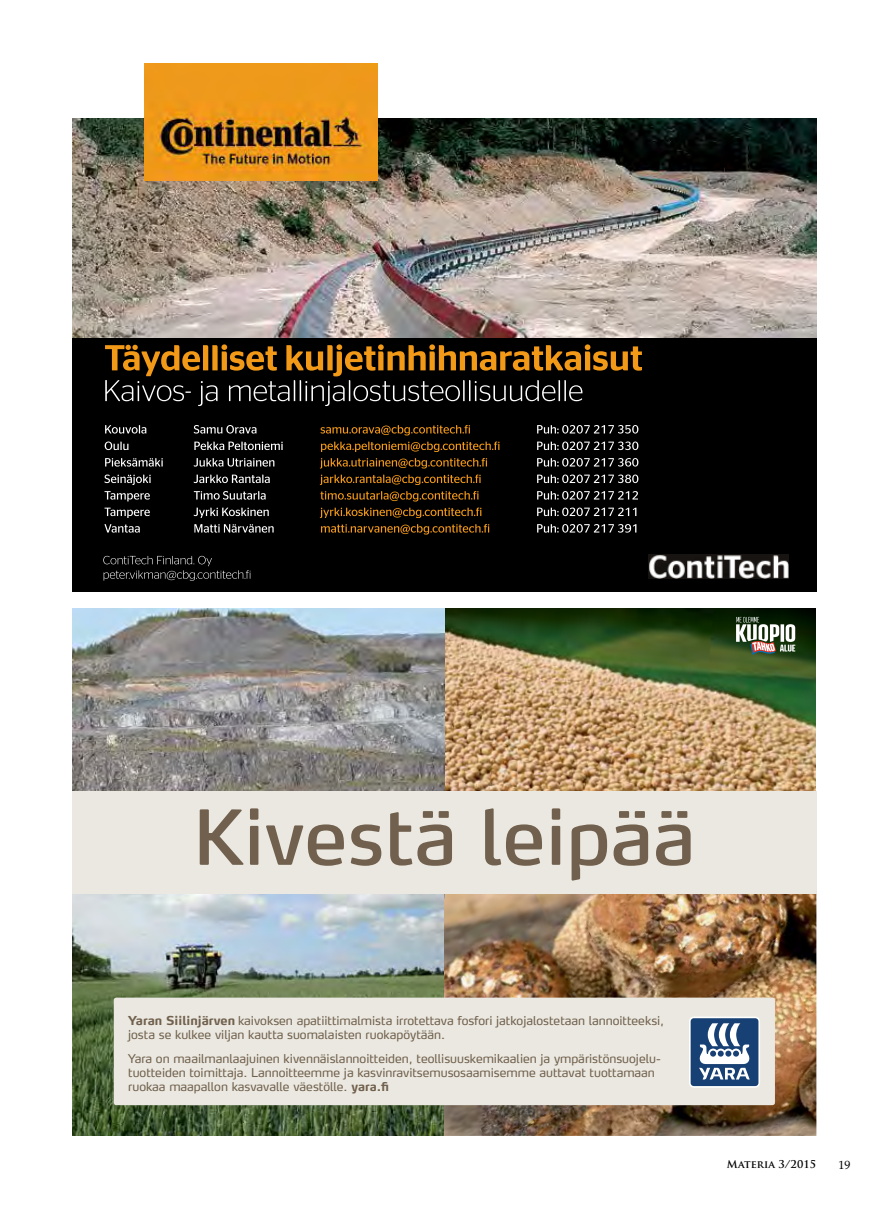
<style>
.page{position:relative;width:893px;height:1221px;background:#fff}
.page>*{position:absolute;margin:0;border:0;box-sizing:border-box;transform-origin:0 0}
.t1{font:75px "Yara Max LF";color:#71604d}
.t2{font:12px/14.4px "Yara Max LF";color:#71604d}
.t3{font:12px "Palatino Linotype";color:#000}
.t4{font:700 10.5px "Trajan Pro";letter-spacing:.01em;color:#000}
.s1{font-weight:700;font-size:12.3px}
.s2{font-weight:700}
</style>
<div class="page">
<div style="left:72px;top:333px;width:744px;height:258px;background:#000"></div>
<img style="left:72px;top:119px;width:744px;height:218px">
<img style="left:145px;top:64px;width:233px;height:116px">
<img style="left:648px;top:554px;width:140px;height:24px">
<svg style="left:103px;top:556px;width:147px;height:24px"></svg>
<svg style="left:537px;top:524px;width:99px;height:8px"></svg>
<svg style="left:321px;top:524px;width:168px;height:10px"></svg>
<svg style="left:105px;top:524px;width:169px;height:8px"></svg>
<svg style="left:537px;top:507px;width:99px;height:9px"></svg>
<svg style="left:320px;top:507px;width:161px;height:11px"></svg>
<svg style="left:105px;top:507px;width:164px;height:11px"></svg>
<svg style="left:537px;top:491px;width:101px;height:8px"></svg>
<svg style="left:320px;top:491px;width:159px;height:10px"></svg>
<svg style="left:105px;top:491px;width:161px;height:10px"></svg>
<svg style="left:537px;top:474px;width:101px;height:9px"></svg>
<svg style="left:320px;top:474px;width:161px;height:11px"></svg>
<svg style="left:105px;top:474px;width:165px;height:11px"></svg>
<svg style="left:537px;top:458px;width:101px;height:8px"></svg>
<svg style="left:320px;top:458px;width:167px;height:10px"></svg>
<svg style="left:105px;top:458px;width:169px;height:8px"></svg>
<svg style="left:537px;top:441px;width:101px;height:9px"></svg>
<svg style="left:321px;top:441px;width:179px;height:11px"></svg>
<svg style="left:105px;top:441px;width:178px;height:9px"></svg>
<svg style="left:537px;top:425px;width:101px;height:8px"></svg>
<svg style="left:321px;top:425px;width:149px;height:10px"></svg>
<svg style="left:105px;top:425px;width:151px;height:8px"></svg>
<svg style="left:105px;top:344px;width:537px;height:62px"></svg>
<img style="left:444px;top:608px;width:372px;height:183px">
<img style="left:443px;top:894px;width:373px;height:241px">
<img style="left:72px;top:608px;width:372px;height:290px">
<img style="left:72px;top:894px;width:371px;height:241px">
<div style="left:72px;top:791px;width:744px;height:103px;background:#eae8e0"></div>
<div style="left:114px;top:997px;width:661px;height:108px;background:#eae8e0;border-radius:3px"></div>
<svg style="left:689px;top:1016px;width:71px;height:71px;background:#6882a4"></svg>
<svg style="left:736px;top:617px;width:59px;height:38px"></svg>
<h1 class="t1" style="left:193px;top:790px;width:504px">Kivestä leipää</h1>
<p class="t2" style="left:128px;top:1012px;width:538px"><span class="s1">Yaran Siilinjärven</span> kaivoksen apatiittimalmista irrotettava fosfori jatkojalostetaan lannoitteeksi, josta se kulkee viljan kautta suomalaisten ruokapöytään.</p>
<p class="t2" style="left:128px;top:1050px;width:534px">Yara on maailmanlaajuinen kivennäislannoitteiden, teollisuuskemikaalien ja ympäristönsuojelu&shy;tuotteiden toimittaja. Lannoitteemme ja kasvinravitsemusosaamisemme auttavat tuottamaan ruokaa maapallon kasvavalle väestölle. <span class="s2">yara.fi</span></p>
<p class="t4" style="left:727px;top:1157px;width:91px">Materia 3/2015</p>
<p class="t3" style="left:838px;top:1156px;width:13px">19</p>
</div>
